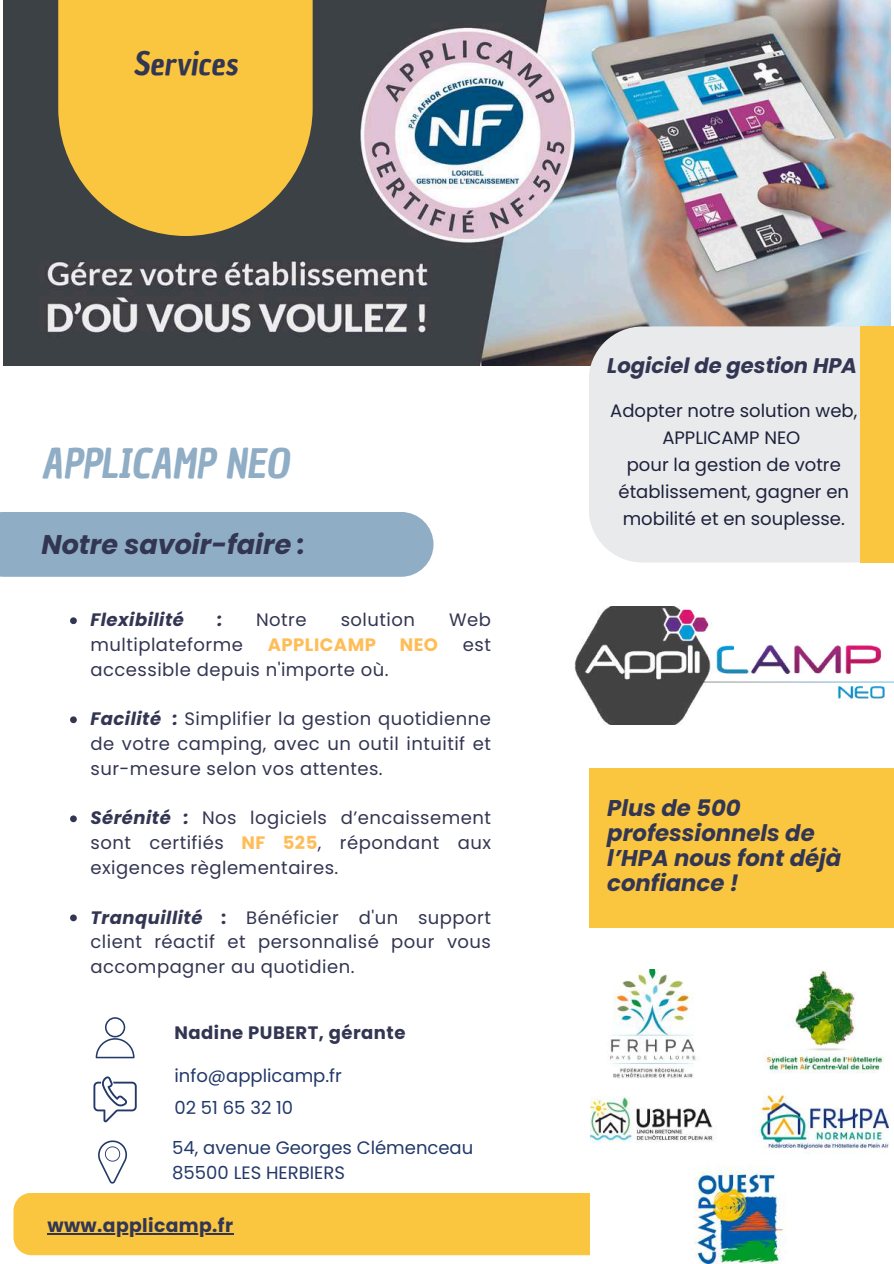
<style>
.page{position:relative;width:894px;height:1264px;background:#fff}
.page>*{position:absolute;margin:0;border:0;box-sizing:border-box;transform-origin:0 0}
.t1{font:italic 39.6px "Chau Philomene One";color:#90adc6}
.t2{font:italic 31.5px "Chau Philomene One";color:#333652}
.t3{font:italic 700 27px "Poppins";color:#333652}
.t4{font:italic 700 22.8px/24.8px "Poppins";color:#333652}
.t5{font:italic 700 21.15px "Poppins";color:#333652}
.t6{font:700 18.75px "Poppins";letter-spacing:.02em;color:#333652}
.t7{font:18px/24.8px "Poppins";letter-spacing:.025em;color:#333652;text-align:justify}
.t8{font:18px/27px "Poppins";color:#1d213b;text-align:center}
.t9{font:18px/24.8px "Poppins";color:#23396a}
.t10{font:700 18px "Poppins";letter-spacing:.025em;color:#333652}
.t11{font:italic 700 18px "Poppins";letter-spacing:.025em;color:#333652}
.t12{font:700 18px "Poppins";letter-spacing:.025em;color:#ffbd59}
.s1{font-weight:700;font-style:italic}
.s2{font-weight:700;color:#ffbd59}
.s3{font-weight:700}
</style>
<div class="page">
<img style="left:4px;top:0;width:886px;height:365px">
<div style="left:0;top:512px;width:433px;height:65px;background:#90adc6"></div>
<svg style="left:588px;top:326px;width:272px;height:236px;background:#e7e8ea"></svg>
<svg style="left:58px;top:0;width:254px;height:236px;background:#e3b640"></svg>
<div style="left:588px;top:768px;width:305px;height:159px;background:#fac640"></div>
<div style="left:13px;top:1193px;width:577px;height:62px;background:#fac640"></div>
<div style="left:860px;top:326px;width:33px;height:236px;background:#fac640"></div>
<svg style="left:93px;top:1076px;width:44px;height:46px"></svg>
<svg style="left:98px;top:1140px;width:29px;height:43px"></svg>
<svg style="left:96px;top:1017px;width:38px;height:41px"></svg>
<img style="left:590px;top:969px;width:298px;height:293px">
<img style="left:574px;top:606px;width:319px;height:118px">
<svg style="left:70px;top:617px;width:7px;height:7px"></svg>
<svg style="left:70px;top:716px;width:7px;height:7px"></svg>
<svg style="left:70px;top:815px;width:7px;height:7px"></svg>
<svg style="left:70px;top:914px;width:7px;height:7px"></svg>
<hr style="left:47px;top:1233px;width:186px;height:1px;background:#333652">
<h2 class="t2" style="left:133px;top:42px;width:106px">Services</h2>
<h1 class="t1" style="left:41px;top:437px;width:249px">APPLICAMP NEO</h1>
<h3 class="t3" style="left:41px;top:526px;width:265px">Notre savoir-faire :</h3>
<p class="t11" style="left:90px;top:607px;width:95px">Flexibilité</p>
<p class="t11" style="left:217px;top:607px;width:7px">:</p>
<p class="t7" style="left:256px;top:607px;width:52px">Notre</p>
<p class="t7" style="left:340px;top:607px;width:76px">solution</p>
<p class="t7" style="left:449px;top:607px;width:43px">Web</p>
<p class="t7" style="left:90px;top:632px;width:154px">multiplateforme</p>
<p class="t12" style="left:268px;top:632px;width:110px">APPLICAMP</p>
<p class="t12" style="left:399px;top:632px;width:40px">NEO</p>
<p class="t7" style="left:463px;top:632px;width:30px">est</p>
<p class="t7" style="left:90px;top:657px;width:299px">accessible depuis n'importe où.</p>
<p class="t7" style="left:90px;top:706px;width:402px"><span class="s1">Facilité :</span> Simplifier la gestion quotidienne de votre camping, avec un outil intuitif et sur-mesure selon vos attentes.</p>
<p class="t7" style="left:90px;top:805px;width:402px"><span class="s1">Sérénité :</span> Nos logiciels d’encaissement sont certifiés <span class="s2">NF 525</span>, répondant aux exigences règlementaires.</p>
<p class="t7" style="left:90px;top:904px;width:402px"><span class="s1">Tranquillité</span> <span class="s3">:</span> Bénéficier d'un support client réactif et personnalisé pour vous accompagner au quotidien.</p>
<p class="t10" style="left:174px;top:1019px;width:232px">Nadine PUBERT, gérante</p>
<p class="t9" style="left:174px;top:1059px;width:169px;line-height:31.7px">info@applicamp.fr<br>02 51 65 32 10</p>
<p class="t9" style="left:172px;top:1135px;width:302px">54, avenue Georges Clémenceau<br>85500 LES HERBIERS</p>
<p class="t6" style="left:47px;top:1212px;width:187px">www.applicamp.fr</p>
<p class="t5" style="left:607px;top:350px;width:251px">Logiciel de gestion HPA</p>
<p class="t8" style="left:610px;top:397px;width:248px">Adopter notre solution web,<br>APPLICAMP NEO<br>pour la gestion de votre établissement, gagner en mobilité et en souplesse.</p>
<p class="t4" style="left:607px;top:796px;width:235px">Plus de 500 professionnels de l’HPA nous font déjà confiance !</p>
</div>
